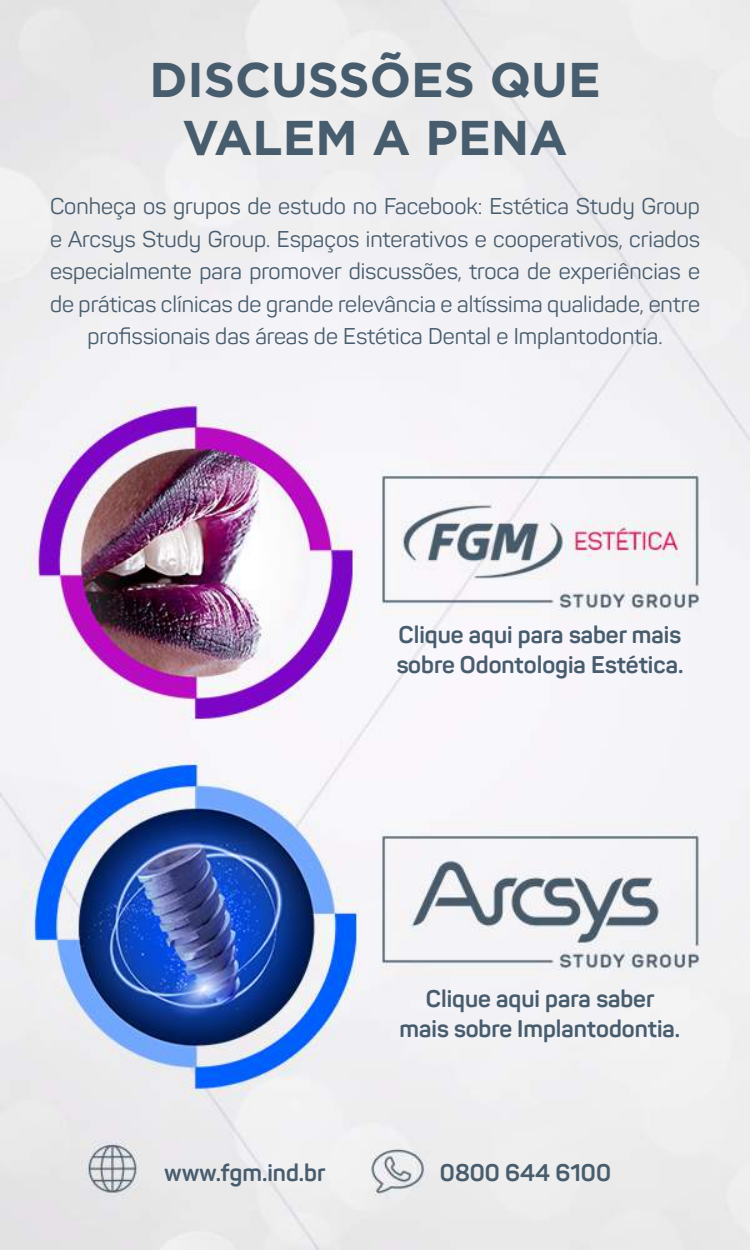
<style>
.page{position:relative;width:750px;height:1250px;background:#fff}
.page>*{position:absolute;margin:0;border:0;box-sizing:border-box;transform-origin:0 0}
.t1{font:700 48.75px/58.5px "Gotham";color:#475c6d;text-align:center}
.t2{font:700 23.75px/30px "Panton";color:#475c6d;text-align:center}
.t3{font:22.5px/32.5px "Panton";color:#475c6d;text-align:center}
</style>
<div class="page">
<img style="left:0;top:0;width:750px;height:1250px">
<h1 class="t1" style="left:149px;top:50px;width:453px">DISCUSSÕES QUE<br>VALEM A PENA</h1>
<p class="t3" style="left:50px;top:190px;width:652px">Conheça os grupos de estudo no Facebook: Estética Study Group e Arcsys Study Group. Espaços interativos e cooperativos, criados especialmente para promover discussões, troca de experiências e de práticas clínicas de grande relevância e altíssima qualidade, entre profissionais das áreas de Estética Dental e Implantodontia.</p>
<p class="t2" style="left:396px;top:620px;width:289px;text-align:left">Clique aqui para saber mais sobre Odontologia Estética.</p>
<p class="t2" style="left:399px;top:983px;width:282px">Clique aqui para saber mais sobre Implantodontia.</p>
<p class="t2" style="left:164px;top:1157px;width:163px">www.fgm.ind.br</p>
<p class="t2" style="left:440px;top:1157px;width:173px">0800 644 6100</p>
</div>
